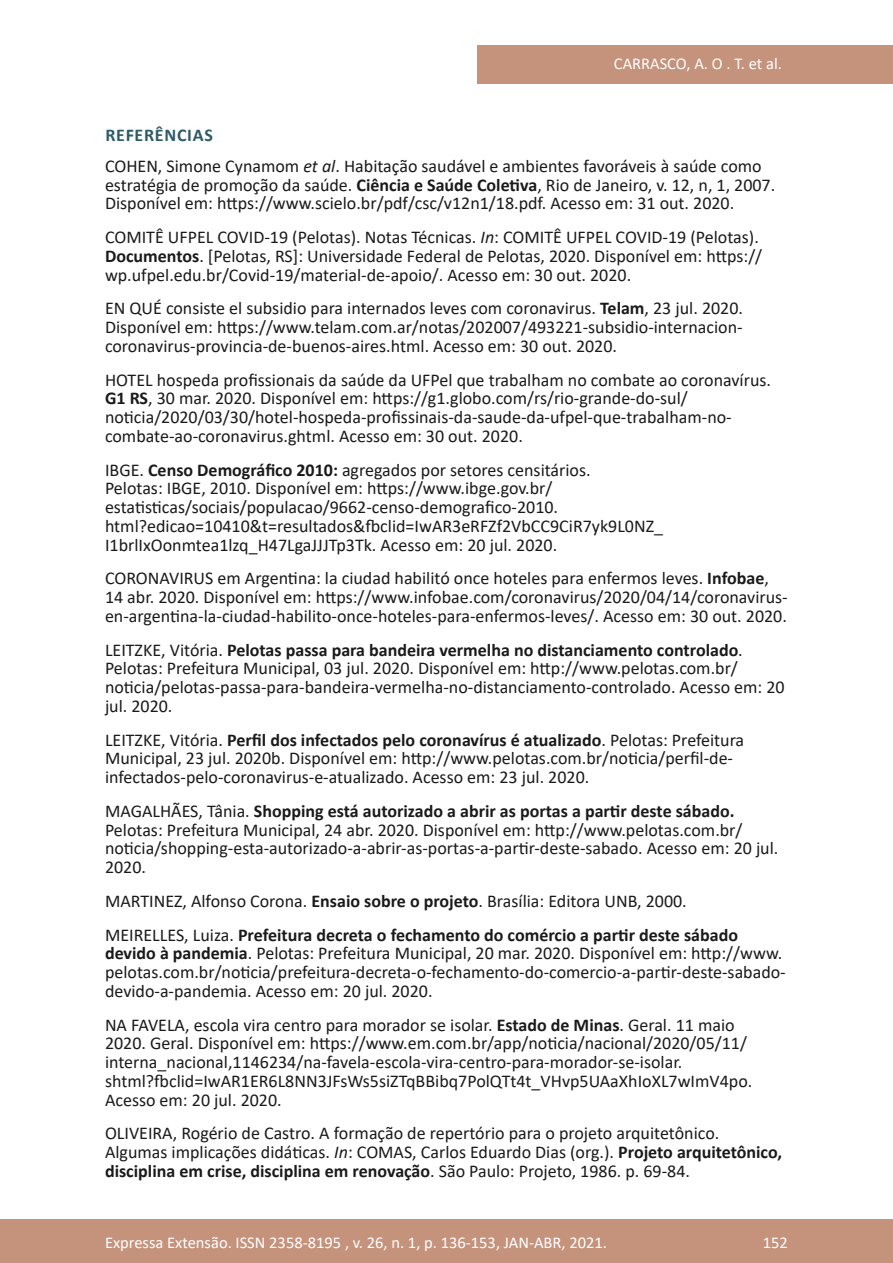
<style>
.page{position:relative;width:893px;height:1263px;background:#fff}
.page>*{position:absolute;margin:0;border:0;box-sizing:border-box;transform-origin:0 0}
.Principal_-_Referênc{font:18px/18.8px "Calibri";color:#1a1a1a}
.Principal_-_Intertít{font:700 18px "Calibri";letter-spacing:.04em;color:#2e5b65}
.t1{font:16.5px "Calibri";color:#fff}
.s1{font-style:italic}
.s2{font-weight:700}
</style>
<div class="page">
<div style="left:0;top:1219px;width:893px;height:44px;background:#c5927c"></div>
<div style="left:477px;top:45px;width:416px;height:39px;background:#c5927c"></div>
<p class="t1" style="left:614px;top:52px;width:170px">CARRASCO, A. O . T. et al.</p>
<p class="Principal_-_Intertít" style="left:105px;top:122px;width:109px">REFERÊNCIAS</p>
<p class="Principal_-_Referênc" style="left:105px;top:156px;width:672px">COHEN, Simone Cynamom <span class="s1">et al</span>. Habitação saudável e ambientes favoráveis à saúde como estratégia de promoção da saúde. <span class="s2">Ciência e Saúde Coletiva</span>, Rio de Janeiro, v. 12, n, 1, 2007.<br>Disponível em: https://www.scielo.br/pdf/csc/v12n1/18.pdf. Acesso em: 31 out. 2020.</p>
<p class="Principal_-_Referênc" style="left:105px;top:227px;width:659px">COMITÊ UFPEL COVID-19 (Pelotas). Notas Técnicas. <span class="s1">In</span>: COMITÊ UFPEL COVID-19 (Pelotas).<br><span class="s2">Documentos</span>. [Pelotas, RS]: Universidade Federal de Pelotas, 2020. Disponível em: https:// wp.ufpel.edu.br/Covid-19/material-de-apoio/. Acesso em: 30 out. 2020.</p>
<p class="Principal_-_Referênc" style="left:105px;top:298px;width:639px;text-align:justify">EN QUÉ consiste el subsidio para internados leves com coronavirus. <span class="s2">Telam</span>, 23 jul. 2020.<br>Disponível em: https://www.telam.com.ar/notas/202007/493221-subsidio-internacion&shy;coronavirus-provincia-de-buenos-aires.html. Acesso em: 30 out. 2020.</p>
<p class="Principal_-_Referênc" style="left:105px;top:370px;width:668px">HOTEL hospeda profissionais da saúde da UFPel que trabalham no combate ao coronavírus.<br><span class="s2">G1 RS</span>, 30 mar. 2020. Disponível em: https://g1.globo.com/rs/rio-grande-do-sul/ noticia/2020/03/30/hotel-hospeda-profissinais-da-saude-da-ufpel-que-trabalham-no&shy;combate-ao-coronavirus.ghtml. Acesso em: 30 out. 2020.</p>
<p class="Principal_-_Referênc" style="left:105px;top:460px;width:560px">IBGE. <span class="s2">Censo Demográfico 2010:</span> agregados por setores censitários.<br>Pelotas: IBGE, 2010. Disponível em: https://www.ibge.gov.br/ estatisticas/sociais/populacao/9662-censo-demografico-2010. html?edicao=10410&amp;t=resultados&amp;fbclid=IwAR3eRFZf2VbCC9CiR7yk9L0NZ_ I1brlIxOonmtea1lzq_H47LgaJJJTp3Tk. Acesso em: 20 jul. 2020.</p>
<p class="Principal_-_Referênc" style="left:105px;top:568px;width:684px">CORONAVIRUS em Argentina: la ciudad habilitó once hoteles para enfermos leves. <span class="s2">Infobae</span>,<br>14 abr. 2020. Disponível em: https://www.infobae.com/coronavirus/2020/04/14/coronavirus&shy;en-argentina-la-ciudad-habilito-once-hoteles-para-enfermos-leves/. Acesso em: 30 out. 2020.</p>
<p class="Principal_-_Referênc" style="left:105px;top:640px;width:681px">LEITZKE, Vitória. <span class="s2">Pelotas passa para bandeira vermelha no distanciamento controlado</span>.<br>Pelotas: Prefeitura Municipal, 03 jul. 2020. Disponível em: http://www.pelotas.com.br/ noticia/pelotas-passa-para-bandeira-vermelha-no-distanciamento-controlado. Acesso em: 20 jul. 2020.</p>
<p class="Principal_-_Referênc" style="left:105px;top:730px;width:641px">LEITZKE, Vitória. <span class="s2">Perfil dos infectados pelo coronavírus é atualizado</span>. Pelotas: Prefeitura<br>Municipal, 23 jul. 2020b. Disponível em: http://www.pelotas.com.br/noticia/perfil-de&shy;infectados-pelo-coronavirus-e-atualizado. Acesso em: 23 jul. 2020.</p>
<p class="Principal_-_Referênc" style="left:105px;top:801px;width:675px">MAGALHÃES, Tânia. <span class="s2">Shopping está autorizado a abrir as portas a partir deste sábado.<br></span>Pelotas: Prefeitura Municipal, 24 abr. 2020. Disponível em: http://www.pelotas.com.br/ noticia/shopping-esta-autorizado-a-abrir-as-portas-a-partir-deste-sabado. Acesso em: 20 jul.<br>2020.</p>
<p class="Principal_-_Referênc" style="left:105px;top:891px;width:583px">MARTINEZ, Alfonso Corona. <span class="s2">Ensaio sobre o projeto</span>. Brasília: Editora UNB, 2000.</p>
<p class="Principal_-_Referênc" style="left:105px;top:925px;width:682px">MEIRELLES, Luiza. <span class="s2">Prefeitura decreta o fechamento do comércio a partir deste sábado devido à pandemia</span>. Pelotas: Prefeitura Municipal, 20 mar. 2020. Disponível em: http://www. pelotas.com.br/noticia/prefeitura-decreta-o-fechamento-do-comercio-a-partir-deste-sabado&shy;devido-a-pandemia. Acesso em: 20 jul. 2020.</p>
<p class="Principal_-_Referênc" style="left:105px;top:1015px;width:649px">NA FAVELA, escola vira centro para morador se isolar. <span class="s2">Estado de Minas</span>. Geral. 11 maio 2020. Geral. Disponível em: https://www.em.com.br/app/noticia/nacional/2020/05/11/ interna_nacional,1146234/na-favela-escola-vira-centro-para-morador-se-isolar. shtml?fbclid=IwAR1ER6L8NN3JFsWs5siZTqBBibq7PolQTt4t_VHvp5UAaXhIoXL7wImV4po.<br>Acesso em: 20 jul. 2020.</p>
<p class="Principal_-_Referênc" style="left:105px;top:1123px;width:679px">OLIVEIRA, Rogério de Castro. A formação de repertório para o projeto arquitetônico.<br>Algumas implicações didáticas. <span class="s1">In</span>: COMAS, Carlos Eduardo Dias (org.). <span class="s2">Projeto arquitetônico, disciplina em crise, disciplina em renovação</span>. São Paulo: Projeto, 1986. p. 69-84.</p>
<p class="t1" style="left:105px;top:1230px;width:503px">Expressa Extensão. ISSN 2358-8195 , v. 26, n. 1, p. 136-153, JAN-ABR, 2021.</p>
<p class="t1" style="left:763px;top:1230px;width:27px">152</p>
</div>
